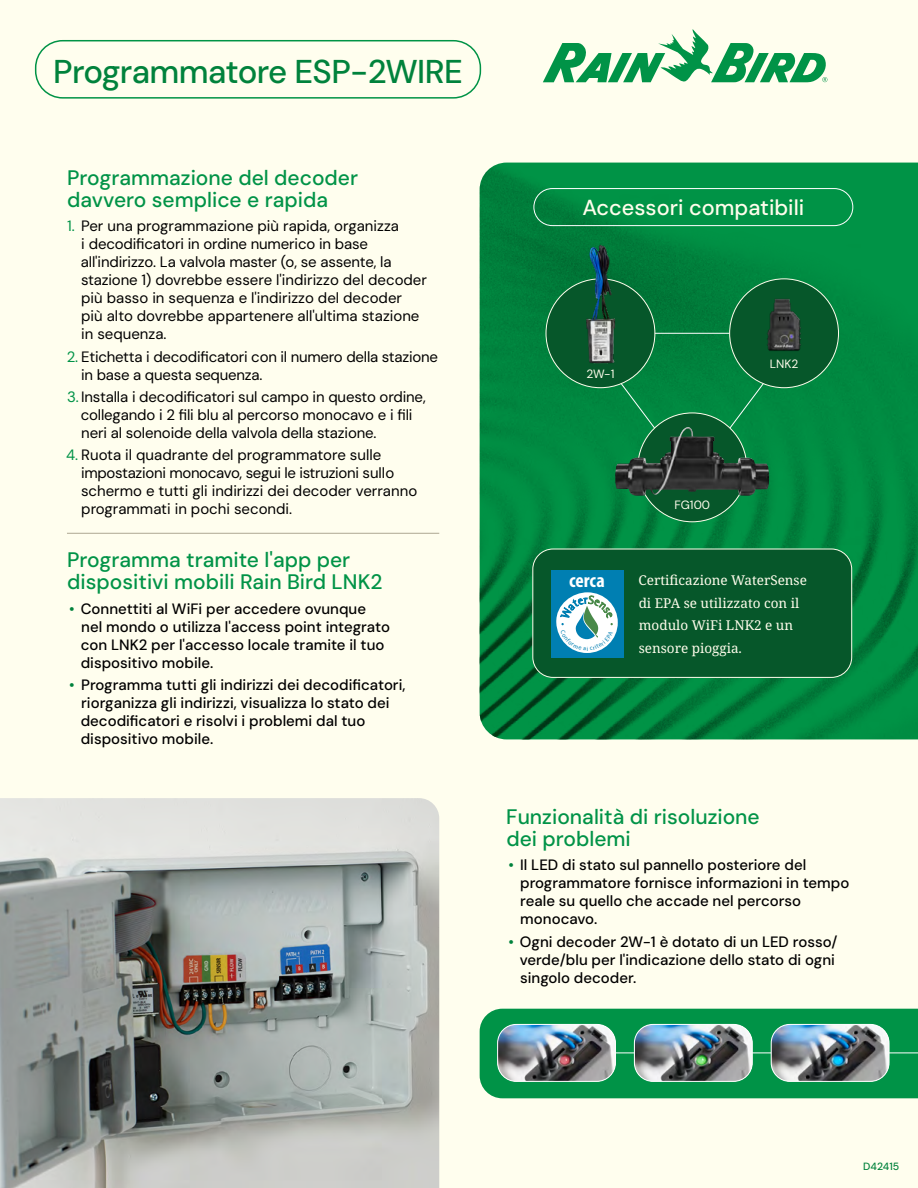
<style>
.page{position:relative;width:918px;height:1188px;background:#fffeee}
.page>*{position:absolute;margin:0;border:0;box-sizing:border-box;transform-origin:0 0}
.t1{font:500 33px "DM Sans";letter-spacing:-.02em;color:#00823c}
.t2{font:500 21.75px "DM Sans";color:#fffdec}
.t3{font:500 21px/22.5px "DM Sans";color:#009347}
.t4{font:700 condensed 19.8px "Myriad Pro";color:#fff}
.t5{font:15px/18px "DM Sans";letter-spacing:-.01em;color:#000}
.t6{font:500 15px/18px "DM Sans";color:#000}
.t7{font:13.5px/22.5px "Noto Serif";color:#fffdec}
.t8{font:12px "DM Sans";color:#fffdec}
.t9{font:500 10.5px "DM Sans";color:#00823c}
.s1{color:#009347}
.s2{color:#00823c}
</style>
<div class="page">
<img style="left:0;top:798px;width:439px;height:390px">
<div style="left:480px;top:1009px;width:438px;height:89px;background:#009347"></div>
<svg style="left:543px;top:29px;width:285px;height:54px"></svg>
<div style="left:35px;top:40px;width:446px;height:59px;border:2px solid #009346;border-radius:27px"></div>
<img style="left:480px;top:163px;width:438px;height:576px">
<hr style="left:67px;top:533px;width:372px;height:1px;background:#aea793">
<hr style="left:539px;top:1053px;width:379px;height:1px;background:#fff">
<img style="left:498px;top:1024px;width:117px;height:57px">
<div style="left:497px;top:1024px;width:119px;height:58px;border:1px solid #fff;border-radius:19px"></div>
<img style="left:771px;top:1024px;width:118px;height:57px">
<div style="left:771px;top:1024px;width:118px;height:58px;border:1px solid #fff;border-radius:19px"></div>
<img style="left:634px;top:1024px;width:118px;height:57px">
<div style="left:634px;top:1024px;width:119px;height:58px;border:1px solid #fff;border-radius:19px"></div>
<div style="left:533px;top:549px;width:319px;height:128px;background:#06572a;border-radius:20px"></div>
<div style="left:532px;top:549px;width:320px;height:129px;border:1px solid #fffdec;border-radius:20px"></div>
<div style="left:551px;top:570px;width:72px;height:87px;background:#007fb2"></div>
<div style="left:605px;top:362px;width:78px;height:104px;background:#008740"></div>
<div style="left:701px;top:362px;width:79px;height:104px;background:#008940"></div>
<hr style="left:637px;top:333px;width:110px;height:1px;background:#fff">
<div style="left:534px;top:188px;width:319px;height:38px;border:1px solid #fff;border-radius:19px"></div>
<div style="left:638px;top:413px;width:109px;height:109px;background:#06572a;border-radius:50%"></div>
<img style="left:615px;top:429px;width:154px;height:67px">
<div style="left:546px;top:279px;width:109px;height:109px;background:#06572a;border-radius:50%"></div>
<img style="left:580px;top:243px;width:41px;height:121px">
<div style="left:730px;top:279px;width:109px;height:109px;background:#06572a;border-radius:50%"></div>
<img style="left:767px;top:299px;width:34px;height:52px">
<svg style="left:556px;top:592px;width:62px;height:61px"></svg>
<h1 class="t1" style="left:53px;top:51px;width:411px">Programmatore ESP-2WIRE</h1>
<h3 class="t3" style="left:67px;top:166px;width:292px">Programmazione del decoder davvero semplice e rapida</h3>
<p class="t5" style="left:81px;top:217px;width:348px;text-indent:-14px"><span class="s1">1.</span> Per una programmazione più rapida, organizza<br>i decodificatori in ordine numerico in base all'indirizzo. La valvola master (o, se assente, la stazione 1) dovrebbe essere l'indirizzo del decoder più basso in sequenza e l'indirizzo del decoder più alto dovrebbe appartenere all'ultima stazione in sequenza.</p>
<p class="t5" style="left:81px;top:347px;width:358px;text-indent:-14px"><span class="s1">2.</span> Etichetta i decodificatori con il numero della stazione in base a questa sequenza.</p>
<p class="t5" style="left:81px;top:388px;width:346px;text-indent:-14px"><span class="s1">3.</span> Installa i decodificatori sul campo in questo ordine, collegando i 2 fili blu al percorso monocavo e i fili neri al solenoide della valvola della stazione.</p>
<p class="t5" style="left:81px;top:446px;width:338px;text-indent:-15px"><span class="s1">4.</span> Ruota il quadrante del programmatore sulle impostazioni monocavo, segui le istruzioni sullo schermo e tutti gli indirizzi dei decoder verranno programmati in pochi secondi.</p>
<h3 class="t3" style="left:67px;top:548px;width:317px">Programma tramite l'app per dispositivi mobili Rain Bird LNK2</h3>
<p class="t6" style="left:81px;top:600px;width:311px;text-indent:-11px"><span class="s2">•</span> Connettiti al WiFi per accedere ovunque nel mondo o utilizza l'access point integrato con LNK2 per l'accesso locale tramite il tuo dispositivo mobile.</p>
<p class="t6" style="left:81px;top:676px;width:326px;text-indent:-11px"><span class="s2">•</span> Programma tutti gli indirizzi dei decodificatori, riorganizza gli indirizzi, visualizza lo stato dei decodificatori e risolvi i problemi dal tuo dispositivo mobile.</p>
<h2 class="t2" style="left:582px;top:194px;width:223px">Accessori compatibili</h2>
<p class="t8" style="left:586px;top:366px;width:29px">2W-1</p>
<p class="t8" style="left:770px;top:356px;width:30px">LNK2</p>
<h3 class="t4" style="left:569px;top:568px;width:37px">cerca</h3>
<p class="t8" style="left:674px;top:498px;width:37px">FG100</p>
<p class="t7" style="left:639px;top:569px;width:170px">Certificazione WaterSense di EPA se utilizzato con il modulo WiFi LNK2 e un sensore pioggia.</p>
<h3 class="t3" style="left:506px;top:805px;width:255px">Funzionalità di risoluzione dei problemi</h3>
<p class="t6" style="left:520px;top:856px;width:331px;text-indent:-12px"><span class="s2">•</span> Il LED di stato sul pannello posteriore del programmatore fornisce informazioni in tempo reale su quello che accade nel percorso monocavo.</p>
<p class="t6" style="left:520px;top:932px;width:319px;text-indent:-11px"><span class="s2">•</span> Ogni decoder 2W-1 è dotato di un LED rosso/ verde/blu per l'indicazione dello stato di ogni singolo decoder.</p>
<p class="t9" style="left:863px;top:1160px;width:38px">D42415</p>
</div>
